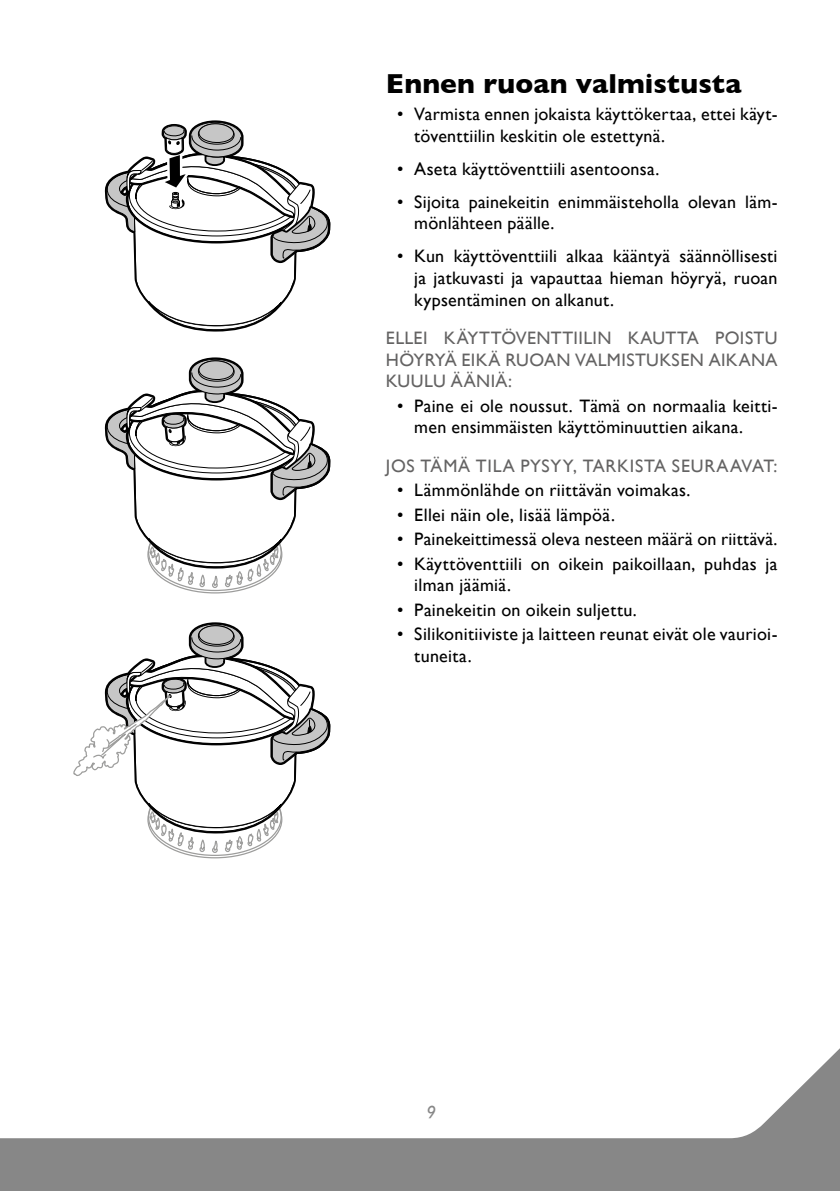
<style>
.page{position:relative;width:840px;height:1191px;background:#fff}
.page>*{position:absolute;margin:0;border:0;box-sizing:border-box;transform-origin:0 0}
.t1{font:700 28px "Gill Sans";letter-spacing:.005em;color:#000}
.t2{font:18px/21.6px "Gill Sans";letter-spacing:.015em;color:#000}
.t3{font:18px/21.6px "Gill Sans";letter-spacing:.025em;color:#646363;text-align:justify}
.t4{font:italic 18px "Gill Sans";color:#878787}
</style>
<div class="page">
<svg style="left:0;top:1049px;width:839px;height:142px"></svg>
<svg style="left:73px;top:120px;width:258px;height:739px"></svg>
<h1 class="t1" style="left:386px;top:61px;width:357px">Ennen ruoan valmistusta</h1>
<p class="t2" style="left:414px;top:103px;width:364px;text-indent:-17px">• Varmista ennen jokaista käyttökertaa, ettei käyt&shy;töventtiilin keskitin ole estettynä.</p>
<p class="t2" style="left:397px;top:158px;width:263px">• Aseta käyttöventtiili asentoonsa.</p>
<p class="t2" style="left:414px;top:191px;width:364px;text-indent:-17px">• Sijoita painekeitin enimmäisteholla olevan läm&shy;mönlähteen päälle.</p>
<p class="t2" style="left:414px;top:245px;width:364px;text-align:justify;text-indent:-17px">• Kun käyttöventtiili alkaa kääntyä säännöllisesti ja jatkuvasti ja vapauttaa hieman höyryä, ruoan kypsentäminen on alkanut.</p>
<p class="t3" style="left:386px;top:327px;width:393px">ELLEI KÄYTTÖVENTTIILIN KAUTTA POISTU HÖYRYÄ EIKÄ RUOAN VALMISTUKSEN AIKANA KUULU ÄÄNIÄ:</p>
<p class="t2" style="left:414px;top:395px;width:364px;text-indent:-17px">• Paine ei ole noussut. Tämä on normaalia keitti&shy;men ensimmäisten käyttöminuuttien aikana.</p>
<p class="t3" style="left:386px;top:455px;width:393px">JOS TÄMÄ TILA PYSYY, TARKISTA SEURAAVAT:</p>
<p class="t2" style="left:397px;top:479px;width:294px">• Lämmönlähde on riittävän voimakas.</p>
<p class="t2" style="left:397px;top:504px;width:219px">• Ellei näin ole, lisää lämpöä.</p>
<p class="t2" style="left:397px;top:528px;width:381px">• Painekeittimessä oleva nesteen määrä on riittävä.</p>
<p class="t2" style="left:414px;top:552px;width:364px;text-indent:-17px">• Käyttöventtiili on oikein paikoillaan, puhdas ja ilman jäämiä.</p>
<p class="t2" style="left:397px;top:599px;width:241px">• Painekeitin on oikein suljettu.</p>
<p class="t2" style="left:414px;top:623px;width:364px;text-indent:-17px">• Silikonitiiviste ja laitteen reunat eivät ole vaurioi&shy;tuneita.</p>
<p class="t4" style="left:426px;top:1102px;width:11px">9</p>
</div>
